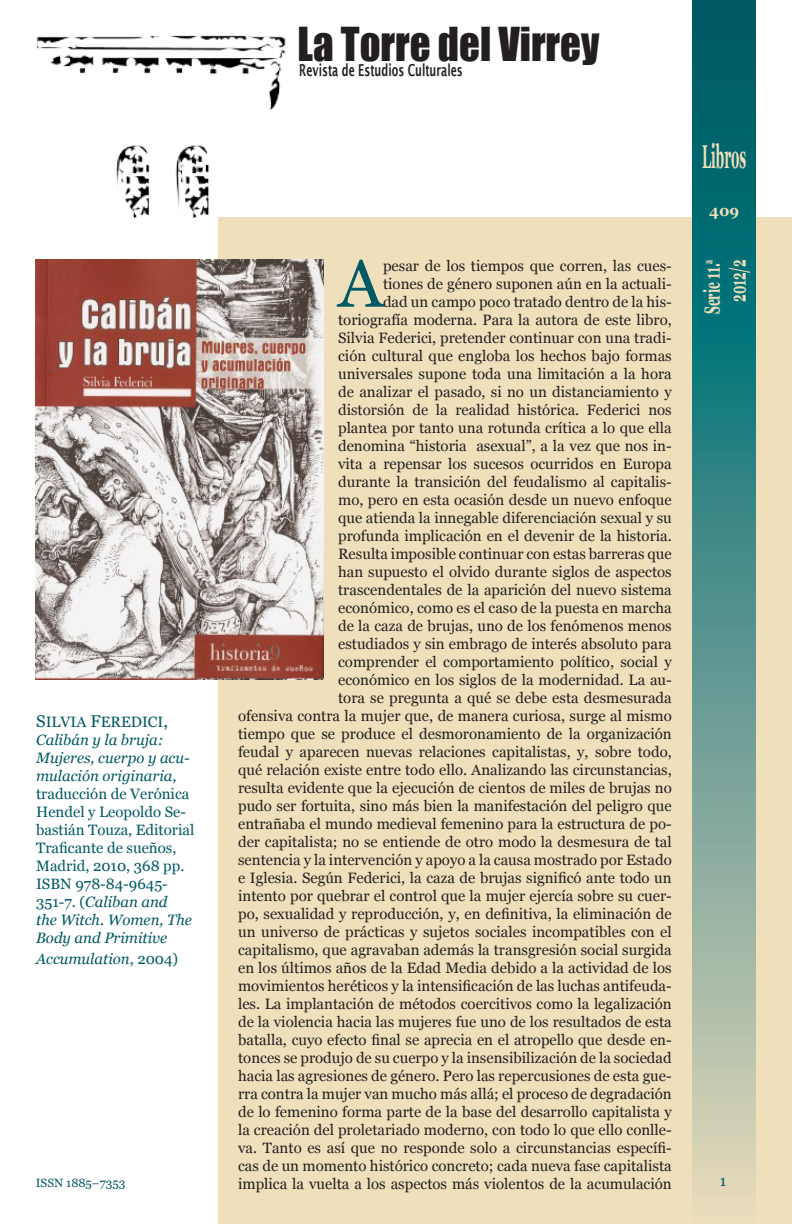
<style>
.page{position:relative;width:792px;height:1224px;background:#fff}
.page>*{position:absolute;margin:0;border:0;box-sizing:border-box;transform-origin:0 0}
.t1{font:67px "Georgia";color:#005963}
.t2{font:43px "Impact";color:#231f20;scale:.95 1}
.t3{font:700 33px "Georgia";color:#efdfbb;scale:.4 1}
.t4{font:700 22px "Georgia";color:#efdfbb;scale:.55 1}
.t5{font:600 16.5px "Lucida Sans";color:#231f20;scale:.63 1}
.t6{font:15px/18px "Georgia";color:#231f20;text-align:right}
.t7{font:15px/18px "Georgia";color:#005963}
.t8{font:italic 15px "Georgia";color:#005963}
.t9{font:700 15px "Georgia";color:#efdfbb}
.t10{font:12px "Georgia";color:#005963}
.s1{font-size:17px}
.s2{font-style:italic}
.s3{font-style:normal}
</style>
<div class="page">
<div style="left:218px;top:217px;width:574px;height:1007px;background:#efdfbb"></div>
<svg style="left:693px;top:0;width:63px;height:1196px;background:#54928c"></svg>
<img style="left:36px;top:35px;width:250px;height:184px">
<img style="left:36px;top:259px;width:288px;height:421px">
<p class="t2" style="left:298px;top:11px;width:319px">La Torre del Virrey</p>
<p class="t5" style="left:299px;top:61px;width:261px">Revista de Estudios Culturales</p>
<p class="t3" style="left:702px;top:138px;width:112px">Libros</p>
<p class="t9" style="left:709px;top:202px;width:31px">409</p>
<p class="t6" style="left:238px;top:257px;width:435px">pesar de los tiempos que corren, las cues-<br>tiones de género suponen aún en la actuali-<br>dad un campo poco tratado dentro de la his-<br>toriografía moderna. Para la autora de este libro,<br>Silvia Federici, pretender continuar con una tradi-<br>ción cultural que engloba los hechos bajo formas<br>universales supone toda una limitación a la hora<br>de analizar el pasado, si no un distanciamiento y<br>distorsión de la realidad histórica. Federici nos<br>plantea por tanto una rotunda crítica a lo que ella<br>denomina “historia asexual”, a la vez que nos in-<br>vita a repensar los sucesos ocurridos en Europa<br>durante la transición del feudalismo al capitalis-<br>mo, pero en esta ocasión desde un nuevo enfoque<br>que atienda la innegable diferenciación sexual y su<br>profunda implicación en el devenir de la historia.<br>Resulta imposible continuar con estas barreras que<br>han supuesto el olvido durante siglos de aspectos trascendentales de la aparición del nuevo sistema<br>económico, como es el caso de la puesta en marcha<br>de la caza de brujas, uno de los fenómenos menos<br>estudiados y sin embrago de interés absoluto para<br>comprender el comportamiento político, social y<br>económico en los siglos de la modernidad. La au-<br>tora se pregunta a qué se debe esta desmesurada<br>ofensiva contra la mujer que, de manera curiosa, surge al mismo tiempo que se produce el desmoronamiento de la organización feudal y aparecen nuevas relaciones capitalistas, y, sobre todo, qué relación existe entre todo ello. Analizando las circunstancias, resulta evidente que la ejecución de cientos de miles de brujas no pudo ser fortuita, sino más bien la manifestación del peligro que entrañaba el mundo medieval femenino para la estructura de po&shy;der capitalista; no se entiende de otro modo la desmesura de tal sentencia y la intervención y apoyo a la causa mostrado por Estado e Iglesia. Según Federici, la caza de brujas significó ante todo un intento por quebrar el control que la mujer ejercía sobre su cuer&shy;po, sexualidad y reproducción, y, en definitiva, la eliminación de un universo de prácticas y sujetos sociales incompatibles con el capitalismo, que agravaban además la transgresión social surgida en los últimos años de la Edad Media debido a la actividad de los movimientos heréticos y la intensificación de las luchas antifeuda&shy;les. La implantación de métodos coercitivos como la legalización de la violencia hacia las mujeres fue uno de los resultados de esta batalla, cuyo efecto final se aprecia en el atropello que desde en&shy;tonces se produjo de su cuerpo y la insensibilización de la sociedad hacia las agresiones de género. Pero las repercusiones de esta gue&shy;rra contra la mujer van mucho más allá; el proceso de degradación de lo femenino forma parte de la base del desarrollo capitalista y la creación del proletariado moderno, con todo lo que ello conlle&shy;va. Tanto es así que no responde solo a circunstancias específi&shy;cas de un momento histórico concreto; cada nueva fase capitalista implica la vuelta a los aspectos más violentos de la acumulación</p>
<p class="t4" style="left:700px;top:314px;width:101px;rotate:-90deg">Serie 11.<sup>a</sup></p>
<p class="t4" style="left:726px;top:302px;width:79px;rotate:-90deg">2012/2</p>
<p class="t1" style="left:338px;top:246px;width:46px">A</p>
<p class="t7" style="left:36px;top:713px;width:160px"><span class="s1">S</span>ILVIA <span class="s1">F</span>EREDICI<span class="s1">,<br></span><span class="s2">Calibán y la bruja:<br>Mujeres, cuerpo y acu&shy;mulación originaria</span>, traducción de Verónica<br>Hendel y Leopoldo Se&shy;bastián Touza, Editorial<br>Traficante de sueños,<br>Madrid, 2010, 368 pp.<br>ISBN 978-84-9645-<br>351-7. (<span class="s2">Caliban and<br>the Witch. Women, The<br>Body and Primitive</span></p>
<p class="t8" style="left:36px;top:950px;width:144px">Accumulation<span class="s3">, 2004)</span></p>
<p class="t10" style="left:36px;top:1176px;width:91px">ISSN 1885–7353</p>
<p class="t7" style="left:720px;top:1172px;width:8px">1</p>
</div>
